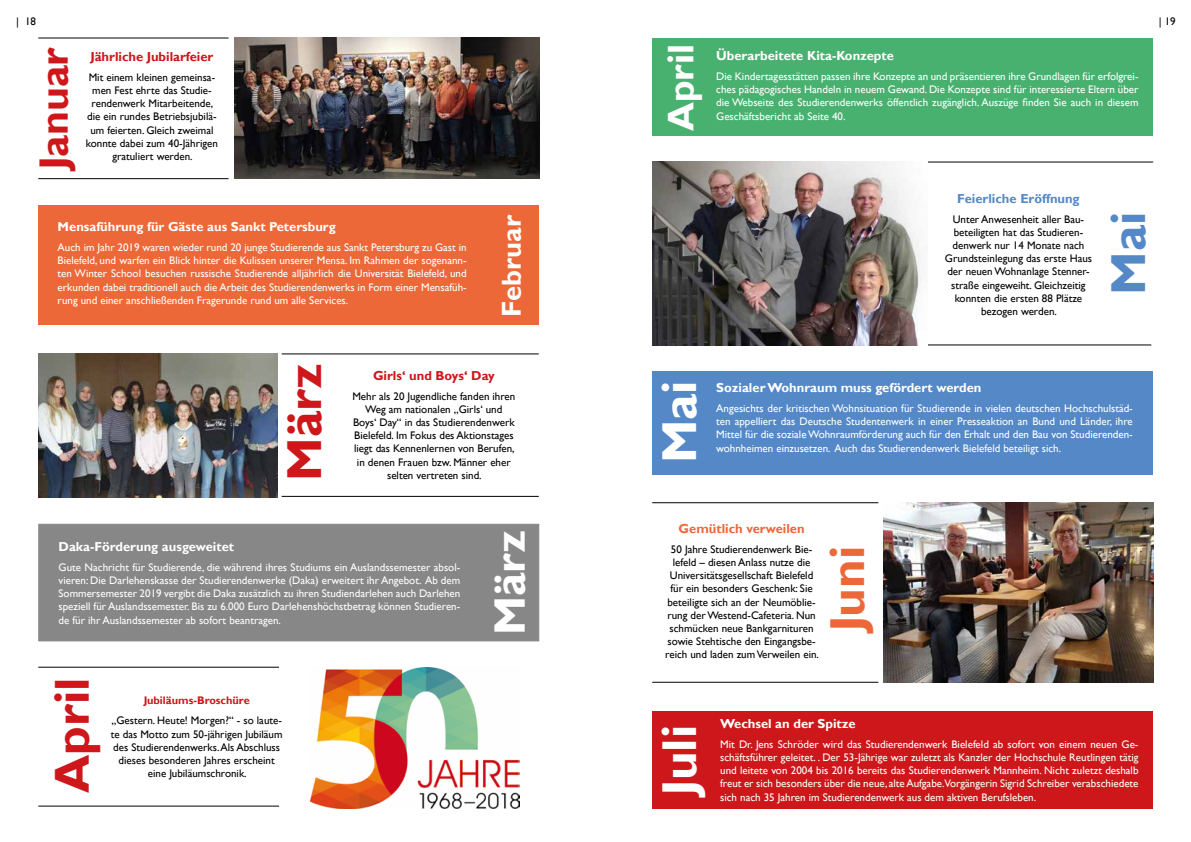
<style>
.page{position:relative;width:1191px;height:842px;background:#fff}
.page>*{position:absolute;margin:0;border:0;box-sizing:border-box;transform-origin:0 0}
.t1{font:700 49.1px "Gill Sans";color:#cd171a}
.t2{font:700 49.1px "Gill Sans";color:#ec6839}
.t3{font:700 49.1px "Gill Sans";color:#5488c7}
.t4{font:700 49px "Gill Sans";color:#fff}
.t5{font:700 44px "Gill Sans";color:#fff}
.t6{font:700 41px "Gill Sans";color:#cd171a}
.t7{font:700 37px "Gill Sans";color:#fff}
.t8{font:700 27.3px "Gill Sans";color:#fff}
.t9{font:700 13px "Gill Sans";color:#fff}
.t10{font:700 13px "Gill Sans";color:#cd171a}
.t11{font:700 13px "Gill Sans";color:#5488c7}
.t12{font:700 13px "Gill Sans";color:#ec6839}
.t13{font:11px/13.2px "Gill Sans";color:#fff;text-align:justify}
.t14{font:11px/13.2px "Gill Sans";color:#000;text-align:center}
.t15{font:700 11px "Gill Sans";color:#cd171a}
</style>
<div class="page">
<hr style="left:38px;top:38px;width:190px;height:1px;background:#000">
<hr style="left:38px;top:178px;width:190px;height:1px;background:#000">
<div style="left:38px;top:206px;width:501px;height:119px;background:#ec6839"></div>
<div style="left:652px;top:38px;width:501px;height:98px;background:#49b170"></div>
<div style="left:652px;top:711px;width:501px;height:98px;background:#cd171a"></div>
<div style="left:38px;top:524px;width:501px;height:117px;background:#878787"></div>
<hr style="left:282px;top:354px;width:257px;height:1px;background:#000">
<hr style="left:282px;top:496px;width:257px;height:1px;background:#000">
<hr style="left:38px;top:667px;width:241px;height:1px;background:#000">
<hr style="left:38px;top:806px;width:241px;height:1px;background:#000">
<div style="left:652px;top:371px;width:501px;height:103px;background:#5488c7"></div>
<hr style="left:927px;top:162px;width:226px;height:1px;background:#000">
<hr style="left:927px;top:345px;width:224px;height:1px;background:#000">
<hr style="left:652px;top:502px;width:226px;height:1px;background:#000">
<hr style="left:652px;top:682px;width:226px;height:1px;background:#000">
<img style="left:311px;top:667px;width:208px;height:141px">
<img style="left:235px;top:38px;width:304px;height:140px">
<img style="left:38px;top:354px;width:239px;height:144px">
<img style="left:652px;top:162px;width:269px;height:183px">
<img style="left:883px;top:502px;width:270px;height:180px">
<p class="t14" style="left:16px;top:15px;width:21px">| 18</p>
<p class="t14" style="left:1158px;top:15px;width:18px">| 19</p>
<h3 class="t6" style="left:29px;top:170px;width:125px;rotate:-90deg">Januar</h3>
<p class="t10" style="left:90px;top:49px;width:125px">Jährliche Jubilarfeier</p>
<h3 class="t7" style="left:658px;top:131px;width:89px;rotate:-90deg">April</h3>
<p class="t9" style="left:716px;top:48px;width:179px">Überarbeitete Kita-Konzepte</p>
<p class="t13" style="left:716px;top:70px;width:424px">Die Kindertagesstätten passen ihre Konzepte an und präsentieren ihre Grundlagen für erfolgrei&shy;ches pädagogisches Handeln in neuem Gewand. Die Konzepte sind für interessierte Eltern über die Webseite des Studierendenwerks öffentlich zugänglich. Auszüge finden Sie auch in diesem Geschäftsbericht ab Seite 40.</p>
<p class="t14" style="left:86px;top:71px;width:133px">Mit einem kleinen gemeinsa&shy;men Fest ehrte das Studie&shy;rendenwerk Mitarbeitende, die ein rundes Betriebsjubilä&shy;um feierten. Gleich zweimal konnte dabei zum 40-Jährigen gratuliert werden.</p>
<p class="t9" style="left:58px;top:219px;width:280px">Mensaführung für Gäste aus Sankt Petersburg</p>
<p class="t13" style="left:58px;top:241px;width:410px">Auch im Jahr 2019 waren wieder rund 20 junge Studierende aus Sankt Petersburg zu Gast in Bielefeld, und warfen ein Blick hinter die Kulissen unserer Mensa. Im Rahmen der sogenann&shy;ten Winter School besuchen russische Studierende alljährlich die Universität Bielefeld, und erkunden dabei traditionell auch die Arbeit des Studierendenwerks in Form einer Mensafüh&shy;rung und einer anschließenden Fragerunde rund um alle Services.</p>
<h3 class="t8" style="left:495px;top:316px;width:103px;rotate:-90deg">Februar</h3>
<h1 class="t1" style="left:275px;top:481px;width:119px;rotate:-90deg">März</h1>
<p class="t10" style="left:373px;top:367px;width:123px">Girls‘ und Boys‘ Day</p>
<p class="t14" style="left:352px;top:389px;width:164px">Mehr als 20 Jugendliche fanden ihren Weg am nationalen „Girls‘ und Boys‘ Day“ in das Studierendenwerk Bielefeld. Im Fokus des Aktionstages liegt das Kennenlernen von Berufen, in denen Frauen bzw. Männer eher selten vertreten sind.</p>
<p class="t9" style="left:59px;top:539px;width:177px">Daka-Förderung ausgeweitet</p>
<p class="t13" style="left:59px;top:561px;width:403px">Gute Nachricht für Studierende, die während ihres Studiums ein Auslandssemester absol&shy;vieren: Die Darlehenskasse der Studierendenwerke (Daka) erweitert ihr Angebot. Ab dem Sommersemester 2019 vergibt die Daka zusätzlich zu ihren Studiendarlehen auch Darlehen speziell für Auslandssemester. Bis zu 6.000 Euro Darlehenshöchstbetrag können Studieren&shy;de für ihr Auslandssemester ab sofort beantragen.</p>
<h1 class="t1" style="left:43px;top:793px;width:117px;rotate:-90deg">April</h1>
<p class="t15" style="left:144px;top:694px;width:108px">Jubiläums-Broschüre</p>
<p class="t14" style="left:111px;top:714px;width:173px">„Gestern. Heute! Morgen?“ - so laute&shy;te das Motto zum 50-jährigen Jubiläum des Studierendenwerks. Als Abschluss dieses besonderen Jahres erscheint</p>
<p class="t14" style="left:148px;top:767px;width:100px">eine Jubiläumschronik.</p>
<h3 class="t5" style="left:483px;top:635px;width:106px;rotate:-90deg">März</h3>
<p class="t11" style="left:957px;top:190px;width:124px">Feierliche Eröffnung</p>
<p class="t14" style="left:945px;top:212px;width:149px">Unter Anwesenheit aller Bau&shy;beteiligten hat das Studieren&shy;denwerk nur 14 Monate nach<br>Grundsteinlegung das erste Haus der neuen Wohnanlage Stenner&shy;straße eingeweiht. Gleichzeitig konnten die ersten 88 Plätze bezogen werden.</p>
<h1 class="t3" style="left:1098px;top:295px;width:84px;rotate:-90deg">Mai</h1>
<h2 class="t4" style="left:650px;top:463px;width:84px;rotate:-90deg">Mai</h2>
<p class="t9" style="left:716px;top:380px;width:267px">Sozialer Wohnraum muss gefördert werden</p>
<p class="t13" style="left:716px;top:402px;width:418px">Angesichts der kritischen Wohnsituation für Studierende in vielen deutschen Hochschulstäd&shy;ten appelliert das Deutsche Studentenwerk in einer Presseaktion an Bund und Länder, ihre Mittel für die soziale Wohnraumförderung auch für den Erhalt und den Bau von Studierenden&shy;wohnheimen einzusetzen. Auch das Studierendenwerk Bielefeld beteiligt sich.</p>
<p class="t12" style="left:678px;top:521px;width:128px">Gemütlich verweilen</p>
<p class="t14" style="left:665px;top:543px;width:155px">50 Jahre Studierendenwerk Bie&shy;lefeld – diesen Anlass nutze die Universitätsgesellschaft Bielefeld für ein besonders Geschenk: Sie beteiligte sich an der Neumöblie&shy;rung der Westend-Cafeteria. Nun schmücken neue Bankgarnituren sowie Stehtische den Eingangsbe&shy;reich und laden zum Verweilen ein.</p>
<h1 class="t2" style="left:818px;top:632px;width:87px;rotate:-90deg">Juni</h1>
<h2 class="t4" style="left:650px;top:795px;width:72px;rotate:-90deg">Juli</h2>
<p class="t9" style="left:720px;top:715px;width:137px">Wechsel an der Spitze</p>
<p class="t13" style="left:720px;top:738px;width:420px">Mit Dr. Jens Schröder wird das Studierendenwerk Bielefeld ab sofort von einem neuen Ge&shy;schäftsführer geleitet. . Der 53-Jährige war zuletzt als Kanzler der Hochschule Reutlingen tätig und leitete von 2004 bis 2016 bereits das Studierendenwerk Mannheim. Nicht zuletzt deshalb freut er sich besonders über die neue, alte Aufgabe.Vorgängerin Sigrid Schreiber verabschiedete sich nach 35 Jahren im Studierendenwerk aus dem aktiven Berufsleben.</p>
</div>
